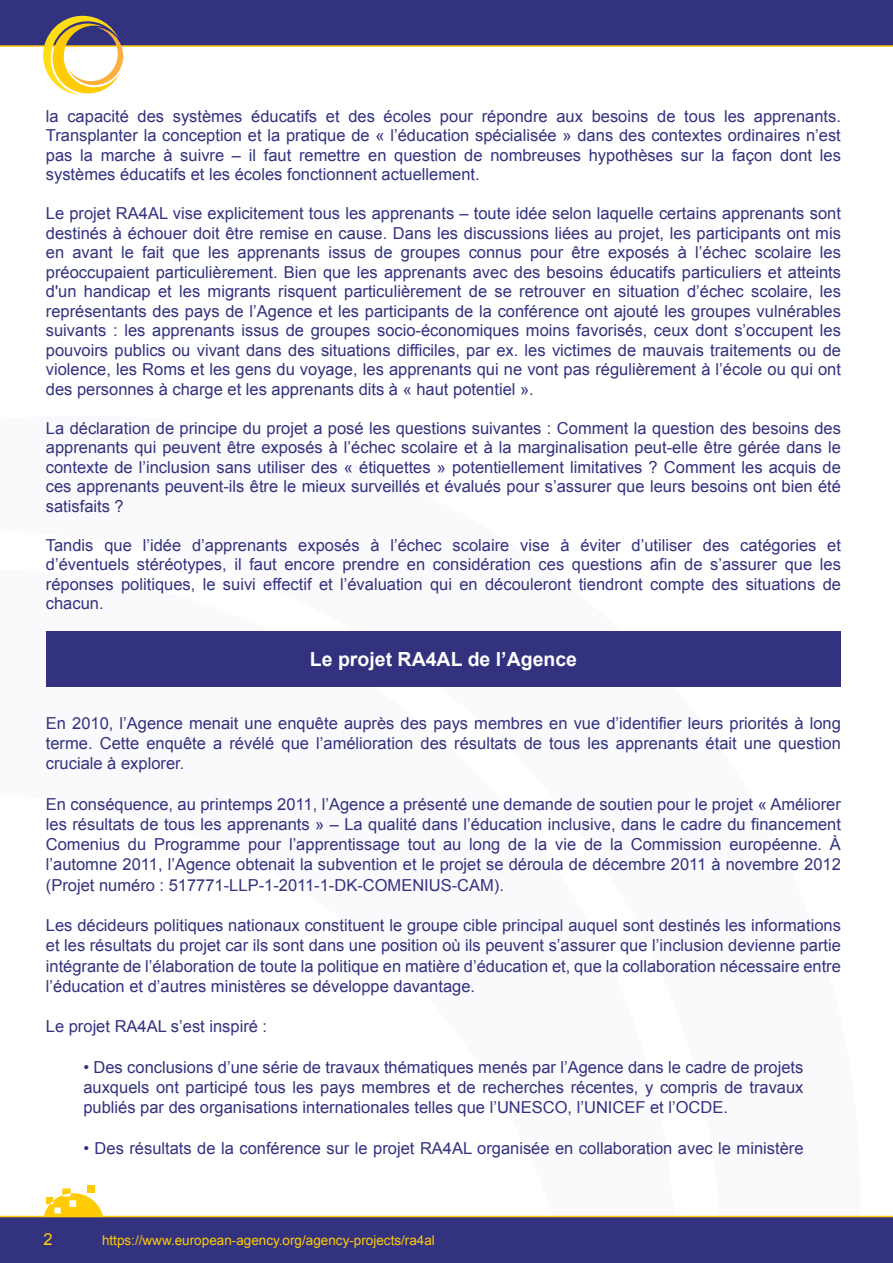
<style>
.page{position:relative;width:893px;height:1263px;background:#fff}
.page>*{position:absolute;margin:0;border:0;box-sizing:border-box;transform-origin:0 0}
.t1{font:700 19.5px "Arial";color:#fff}
.t2{font:16.5px/19.5px "Arial";color:#32327f;text-align:justify}
.t3{font:16.5px "Arial";color:#ffcb05}
.t4{font:13.5px "Arial";color:#ffcb05}
</style>
<div class="page">
<div style="left:0;top:0;width:893px;height:46px;background:#32327f"></div>
<div style="left:0;top:1216px;width:893px;height:47px;background:#32327f"></div>
<hr style="left:0;top:45px;width:893px;height:2px;background:#ffcb05">
<div style="left:88px;top:1185px;width:7px;height:8px;background:#ffcb05"></div>
<svg style="left:44px;top:1188px;width:59px;height:28px"></svg>
<hr style="left:0;top:1216px;width:893px;height:1px;background:#ffcb05">
<svg style="left:43px;top:16px;width:80px;height:79px"></svg>
<div style="left:46px;top:631px;width:795px;height:55px;background:#32327f"></div>
<p class="t2" style="left:46px;top:106px;width:797px">la capacité des systèmes éducatifs et des écoles pour répondre aux besoins de tous les apprenants.<br>Transplanter la conception et la pratique de « l’éducation spécialisée » dans des contextes ordinaires n’est pas la marche à suivre – il faut remettre en question de nombreuses hypothèses sur la façon dont les systèmes éducatifs et les écoles fonctionnent actuellement.</p>
<p class="t2" style="left:46px;top:204px;width:797px">Le projet RA4AL vise explicitement tous les apprenants – toute idée selon laquelle certains apprenants sont destinés à échouer doit être remise en cause. Dans les discussions liées au projet, les participants ont mis en avant le fait que les apprenants issus de groupes connus pour être exposés à l’échec scolaire les préoccupaient particulièrement. Bien que les apprenants avec des besoins éducatifs particuliers et atteints d'un handicap et les migrants risquent particulièrement de se retrouver en situation d’échec scolaire, les représentants des pays de l’Agence et les participants de la conférence ont ajouté les groupes vulnérables suivants : les apprenants issus de groupes socio-économiques moins favorisés, ceux dont s’occupent les pouvoirs publics ou vivant dans des situations difficiles, par ex. les victimes de mauvais traitements ou de violence, les Roms et les gens du voyage, les apprenants qui ne vont pas régulièrement à l’école ou qui ont des personnes à charge et les apprenants dits à « haut potentiel ».</p>
<p class="t2" style="left:46px;top:418px;width:797px">La déclaration de principe du projet a posé les questions suivantes : Comment la question des besoins des apprenants qui peuvent être exposés à l’échec scolaire et à la marginalisation peut-elle être gérée dans le contexte de l’inclusion sans utiliser des « étiquettes » potentiellement limitatives ? Comment les acquis de ces apprenants peuvent-ils être le mieux surveillés et évalués pour s’assurer que leurs besoins ont bien été satisfaits ?</p>
<p class="t2" style="left:46px;top:535px;width:797px">Tandis que l’idée d’apprenants exposés à l’échec scolaire vise à éviter d’utiliser des catégories et d’éventuels stéréotypes, il faut encore prendre en considération ces questions afin de s’assurer que les réponses politiques, le suivi effectif et l’évaluation qui en découleront tiendront compte des situations de chacun.</p>
<p class="t1" style="left:310px;top:646px;width:269px">Le projet RA4AL de l’Agence</p>
<p class="t2" style="left:46px;top:713px;width:797px;line-height:20.2px">En 2010, l’Agence menait une enquête auprès des pays membres en vue d’identifier leurs priorités à long terme. Cette enquête a révélé que l’amélioration des résultats de tous les apprenants était une question cruciale à explorer.</p>
<p class="t2" style="left:46px;top:794px;width:797px;line-height:20.2px">En conséquence, au printemps 2011, l’Agence a présenté une demande de soutien pour le projet « Améliorer les résultats de tous les apprenants » – La qualité dans l’éducation inclusive, dans le cadre du financement Comenius du Programme pour l’apprentissage tout au long de la vie de la Commission européenne. À l’automne 2011, l’Agence obtenait la subvention et le projet se déroula de décembre 2011 à novembre 2012 (Projet numéro : 517771-LLP-1-2011-1-DK-COMENIUS-CAM).</p>
<p class="t2" style="left:46px;top:915px;width:797px;line-height:20.2px">Les décideurs politiques nationaux constituent le groupe cible principal auquel sont destinés les informations et les résultats du projet car ils sont dans une position où ils peuvent s’assurer que l’inclusion devienne partie intégrante de l’élaboration de toute la politique en matière d’éducation et, que la collaboration nécessaire entre l’éducation et d’autres ministères se développe davantage.</p>
<p class="t2" style="left:46px;top:1017px;width:223px">Le projet RA4AL s’est inspiré :</p>
<p class="t2" style="left:83px;top:1057px;width:722px;line-height:20.2px">• Des conclusions d’une série de travaux thématiques menés par l’Agence dans le cadre de projets auxquels ont participé tous les pays membres et de recherches récentes, y compris de travaux publiés par des organisations internationales telles que l’UNESCO, l’UNICEF et l’OCDE.</p>
<p class="t2" style="left:83px;top:1138px;width:722px">• Des résultats de la conférence sur le projet RA4AL organisée en collaboration avec le ministère</p>
<p class="t3" style="left:44px;top:1228px;width:11px">2</p>
<p class="t4" style="left:102px;top:1231px;width:334px">https://www.european-agency.org/agency-projects/ra4al</p>
</div>
